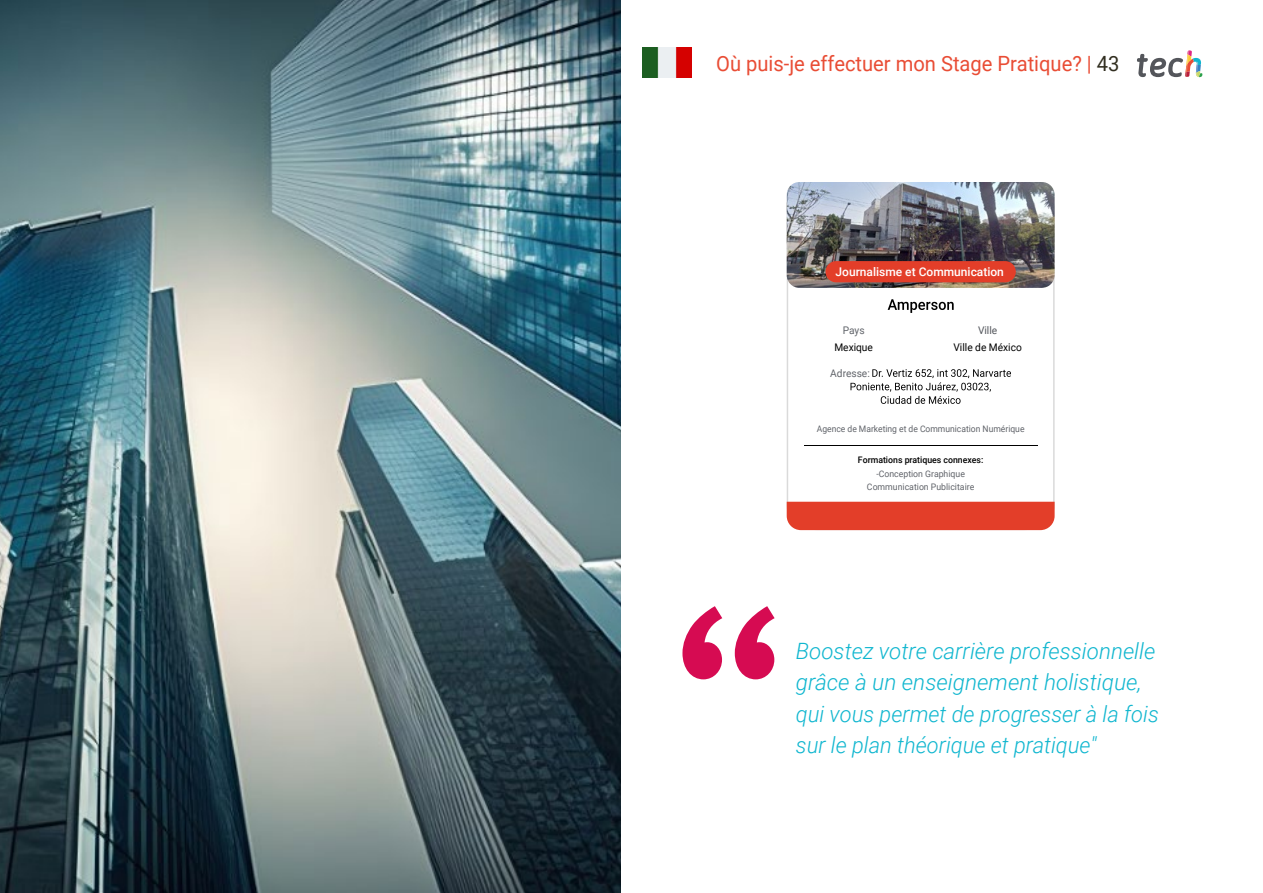
<style>
.page{position:relative;width:1263px;height:893px;background:#fff}
.page>*{position:absolute;margin:0;border:0;box-sizing:border-box;transform-origin:0 0}
.t1{font:italic 300 22.5px/31.5px "Roboto";color:#0fb6cf}
.t2{font:21px "Roboto";color:#e94d35;scale:.96 1}
.t3{font:500 12px "Roboto";color:#fff}
.t4{font:10.5px "Roboto";color:#000}
.t5{font:10.5px "Roboto";color:#61646a}
.t6{font:10.5px "Roboto";color:#52555b}
.t7{font:9px/13.2px "Roboto";color:#61646a;text-align:center}
.t8{font:9px "Roboto";color:#61646a;scale:.95 1}
.t9{font:500 9px "Roboto";color:#000}
.s1{color:#312e20}
</style>
<div class="page">
<img style="left:642px;top:47px;width:49px;height:31px">
<img style="left:0;top:0;width:621px;height:893px">
<svg style="left:1137px;top:50px;width:65px;height:28px"></svg>
<svg style="left:682px;top:606px;width:93px;height:73px"></svg>
<svg style="left:786px;top:191px;width:269px;height:340px"></svg>
<img style="left:787px;top:182px;width:267px;height:106px">
<div style="left:825px;top:261px;width:191px;height:21px;background:#e33e29;border-radius:11px"></div>
<hr style="left:804px;top:446px;width:233px;height:1px;background:#000">
<svg style="left:888px;top:299px;width:66px;height:14px"></svg>
<svg style="left:850px;top:369px;width:161px;height:35px"></svg>
<div style="left:787px;top:502px;width:267px;height:28px;background:#e33e29"></div>
<p class="t2" style="left:716px;top:49px;width:422px">Où puis-je effectuer mon Stage Pratique? | <span class="s1">43</span></p>
<p class="t3" style="left:835px;top:264px;width:170px">Journalisme et Communication</p>
<p class="t5" style="left:843px;top:323px;width:23px">Pays</p>
<p class="t4" style="left:834px;top:340px;width:40px">Mexique</p>
<p class="t5" style="left:830px;top:366px;width:41px">Adresse:</p>
<p class="t6" style="left:978px;top:323px;width:21px">Ville</p>
<p class="t4" style="left:953px;top:340px;width:70px">Ville de México</p>
<p class="t8" style="left:817px;top:422px;width:220px">Agence de Marketing et de Communication Numérique</p>
<p class="t9" style="left:858px;top:454px;width:127px">Formations pratiques connexes:</p>
<p class="t7" style="left:867px;top:466px;width:109px">-Conception Graphique<br>Communication Publicitaire</p>
<p class="t1" style="left:796px;top:634px;width:364px">Boostez votre carrière professionnelle grâce à un enseignement holistique, qui vous permet de progresser à la fois sur le plan théorique et pratique"</p>
</div>
